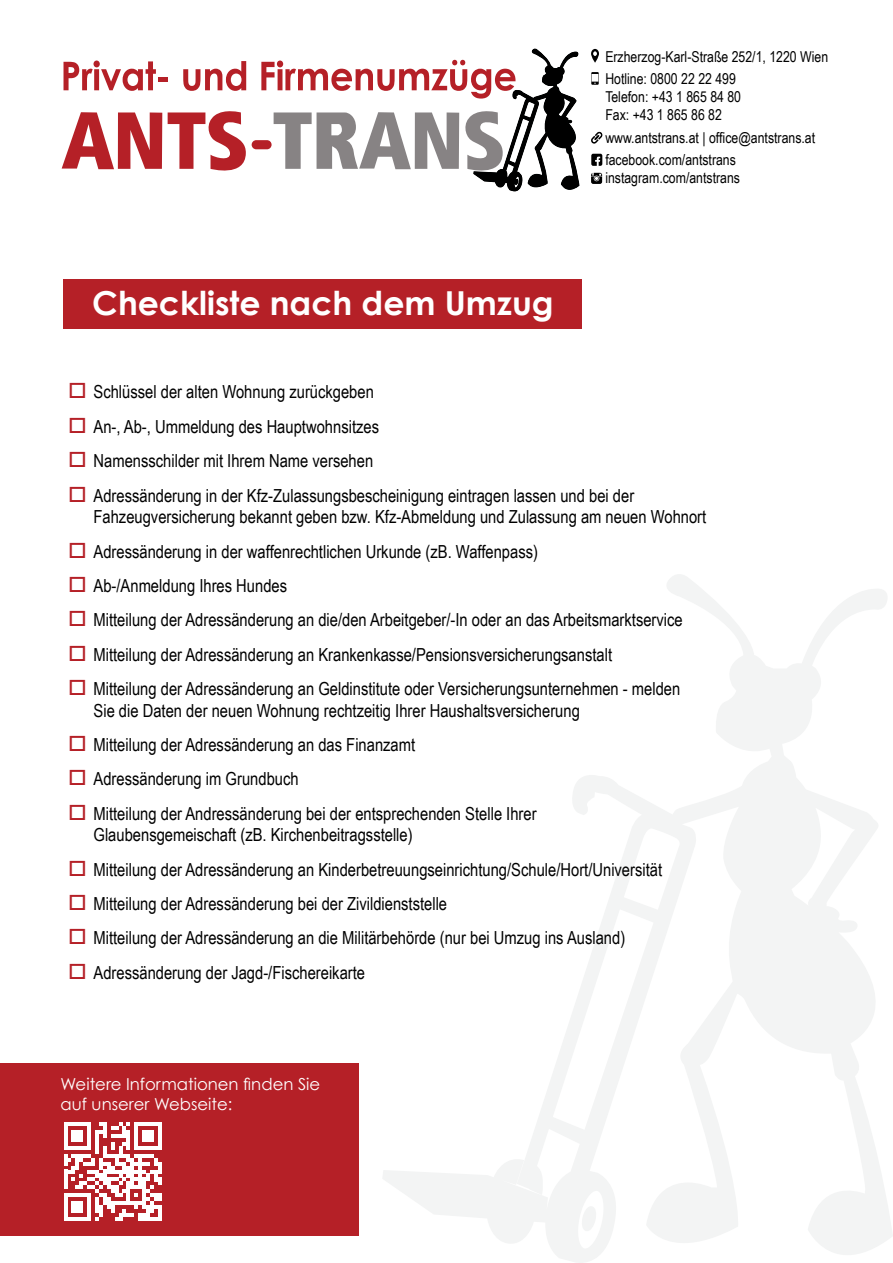
<style>
.page{position:relative;width:893px;height:1263px;background:#fff}
.page>*{position:absolute;margin:0;border:0;box-sizing:border-box;transform-origin:0 0}
.t1{font:700 33px "Century Gothic";color:#fff}
.t2{font:18px/21.6px "Arial Narrow";color:#000}
.t3{font:16.5px/19.8px "Century Gothic";color:#fff}
.t4{font:15px/22.5px "Arial Narrow";color:#000}
.s1{color:#b52027}
</style>
<div class="page">
<svg style="left:383px;top:574px;width:510px;height:689px"></svg>
<svg style="left:62px;top:112px;width:100px;height:57px"></svg>
<svg style="left:168px;top:111px;width:78px;height:60px"></svg>
<div style="left:252px;top:140px;width:20px;height:9px;background:#b52027;border-radius:5px"></div>
<svg style="left:64px;top:61px;width:92px;height:30px"></svg>
<div style="left:159px;top:77px;width:9px;height:5px;background:#b52027"></div>
<svg style="left:183px;top:61px;width:63px;height:30px"></svg>
<svg style="left:261px;top:49px;width:319px;height:143px"></svg>
<div style="left:0;top:1063px;width:359px;height:172px;background:#b52027"></div>
<svg style="left:64px;top:1122px;width:98px;height:99px"></svg>
<svg style="left:591px;top:49px;width:8px;height:14px"></svg>
<svg style="left:591px;top:72px;width:8px;height:13px"></svg>
<svg style="left:591px;top:131px;width:12px;height:13px"></svg>
<svg style="left:591px;top:154px;width:11px;height:12px"></svg>
<svg style="left:591px;top:173px;width:11px;height:11px"></svg>
<div style="left:64px;top:279px;width:518px;height:49px;background:#b52027"></div>
<h1 class="t1" style="left:92px;top:282px;width:463px">Checkliste nach dem Umzug</h1>
<p class="t4" style="left:605px;top:45px;width:224px">Erzherzog-Karl-Straße 252/1, 1220 Wien<br>Hotline: 0800 22 22 499</p>
<p class="t4" style="left:605px;top:87px;width:137px;line-height:18px">Telefon: +43 1 865 84 80<br>Fax: +43 1 865 86 82</p>
<p class="t4" style="left:605px;top:126px;width:211px">www.antstrans.at | office@antstrans.at facebook.com/antstrans</p>
<p class="t4" style="left:605px;top:166px;width:136px">instagram.com/antstrans</p>
<p class="t2" style="left:68px;top:381px;width:307px"><span class="s1">□</span> Schlüssel der alten Wohnung zurückgeben</p>
<p class="t2" style="left:68px;top:415px;width:313px"><span class="s1">□</span> An-, Ab-, Ummeldung des Hauptwohnsitzes</p>
<p class="t2" style="left:68px;top:449px;width:307px"><span class="s1">□</span> Namensschilder mit Ihrem Name versehen</p>
<p class="t2" style="left:94px;top:484px;width:614px;text-indent:-26px"><span class="s1">□</span> Adressänderung in der Kfz-Zulassungsbescheinigung eintragen lassen und bei der<br>Fahzeugversicherung bekannt geben bzw. Kfz-Abmeldung und Zulassung am neuen Wohnort</p>
<p class="t2" style="left:68px;top:540px;width:471px"><span class="s1">□</span> Adressänderung in der waffenrechtlichen Urkunde (zB. Waffenpass)</p>
<p class="t2" style="left:68px;top:574px;width:221px"><span class="s1">□</span> Ab-/Anmeldung Ihres Hundes</p>
<p class="t2" style="left:68px;top:608px;width:616px"><span class="s1">□</span> Mitteilung der Adressänderung an die/den Arbeitgeber/-In oder an das Arbeitsmarktservice</p>
<p class="t2" style="left:68px;top:643px;width:546px"><span class="s1">□</span> Mitteilung der Adressänderung an Krankenkasse/Pensionsversicherungsanstalt</p>
<p class="t2" style="left:94px;top:677px;width:588px;text-indent:-26px"><span class="s1">□</span> Mitteilung der Adressänderung an Geldinstitute oder Versicherungsunternehmen - melden<br>Sie die Daten der neuen Wohnung rechtzeitig Ihrer Haushaltsversicherung</p>
<p class="t2" style="left:68px;top:733px;width:349px"><span class="s1">□</span> Mitteilung der Adressänderung an das Finanzamt</p>
<p class="t2" style="left:68px;top:767px;width:232px"><span class="s1">□</span> Adressänderung im Grundbuch</p>
<p class="t2" style="left:94px;top:802px;width:445px;text-indent:-26px"><span class="s1">□</span> Mitteilung der Andressänderung bei der entsprechenden Stelle Ihrer<br>Glaubensgemeischaft (zB. Kirchenbeitragsstelle)</p>
<p class="t2" style="left:68px;top:858px;width:596px"><span class="s1">□</span> Mitteilung der Adressänderung an Kinderbetreuungseinrichtung/Schule/Hort/Universität</p>
<p class="t2" style="left:68px;top:892px;width:381px"><span class="s1">□</span> Mitteilung der Adressänderung bei der Zivildienststelle</p>
<p class="t2" style="left:68px;top:926px;width:559px"><span class="s1">□</span> Mitteilung der Adressänderung an die Militärbehörde (nur bei Umzug ins Ausland)</p>
<p class="t2" style="left:68px;top:961px;width:299px"><span class="s1">□</span> Adressänderung der Jagd-/Fischereikarte</p>
<p class="t3" style="left:61px;top:1074px;width:261px">Weitere Informationen finden Sie auf unserer Webseite:</p>
</div>
